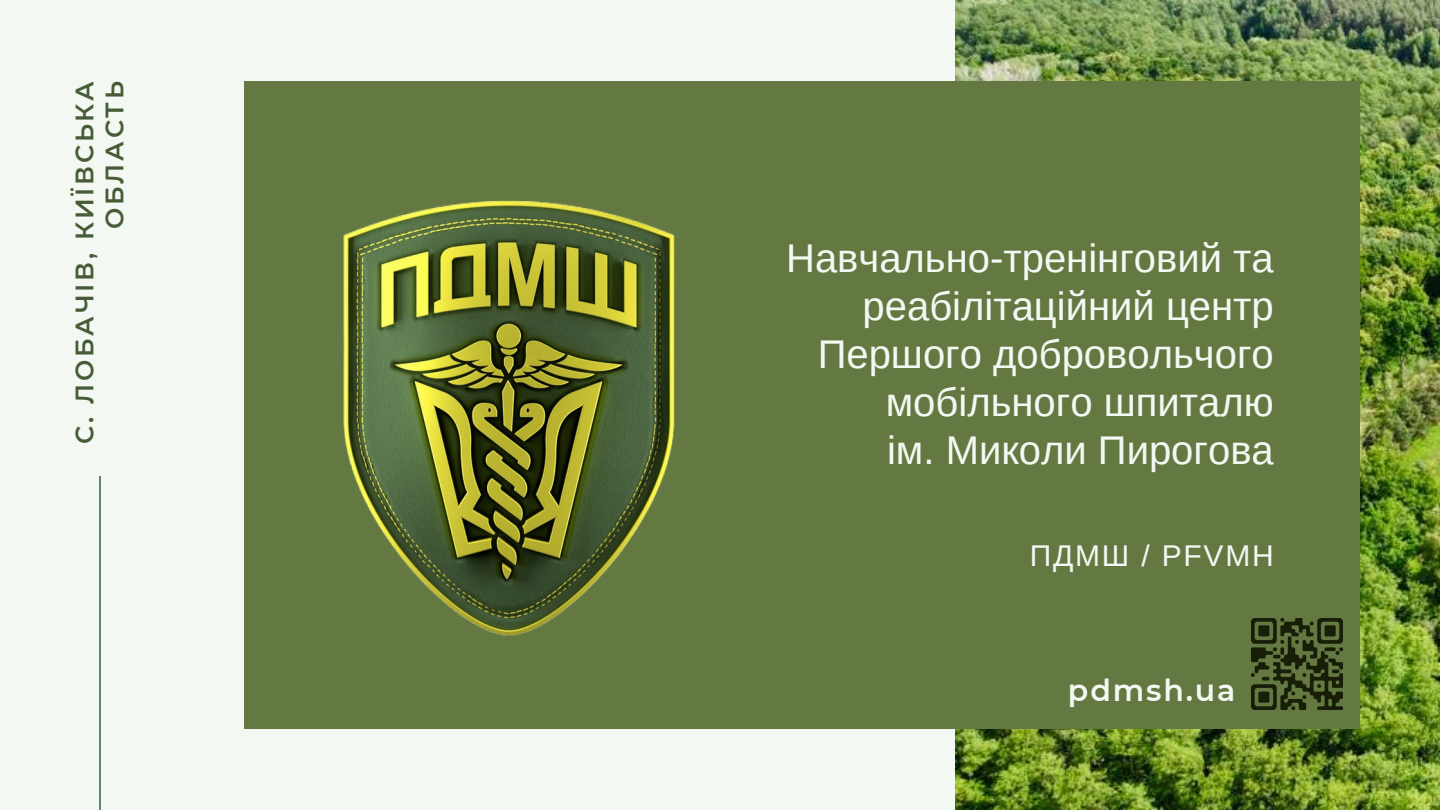
<style>
.page{position:relative;width:1440px;height:810px;background:#f4f8f3}
.page>*{position:absolute;margin:0;border:0;box-sizing:border-box;transform-origin:0 0}
.t1{font:40px/48px "Arimo";color:#f4f8f3;text-align:right}
.t2{font:30px "Arimo";letter-spacing:.06em;color:#f4f8f3}
.t3{font:600 30px "Montserrat";letter-spacing:.06em;color:#f4f8f3}
.t4{font:600 25.2px/30px "Montserrat";letter-spacing:.11em;color:#465c37;text-align:right}
</style>
<div class="page">
<img style="left:955px;top:0;width:485px;height:810px">
<div style="left:244px;top:81px;width:1115px;height:648px;background:#647942"></div>
<hr style="left:99px;top:476px;width:2px;height:334px;background:#628474">
<img style="left:343px;top:200px;width:336px;height:436px">
<img style="left:1252px;top:618px;width:90px;height:91px">
<p class="t4" style="left:69px;top:444px;width:364px;rotate:-90deg">С. ЛОБАЧІВ, КИЇВСЬКА<br>ОБЛАСТЬ</p>
<p class="t1" style="left:786px;top:234px;width:489px">Навчально-тренінговий та реабілітаційний центр<br>Першого добровольчого мобільного шпиталю<br>ім. Миколи Пирогова</p>
<p class="t2" style="left:1030px;top:539px;width:246px">ПДМШ / PFVMH</p>
<p class="t3" style="left:1068px;top:672px;width:169px">pdmsh.ua</p>
</div>
